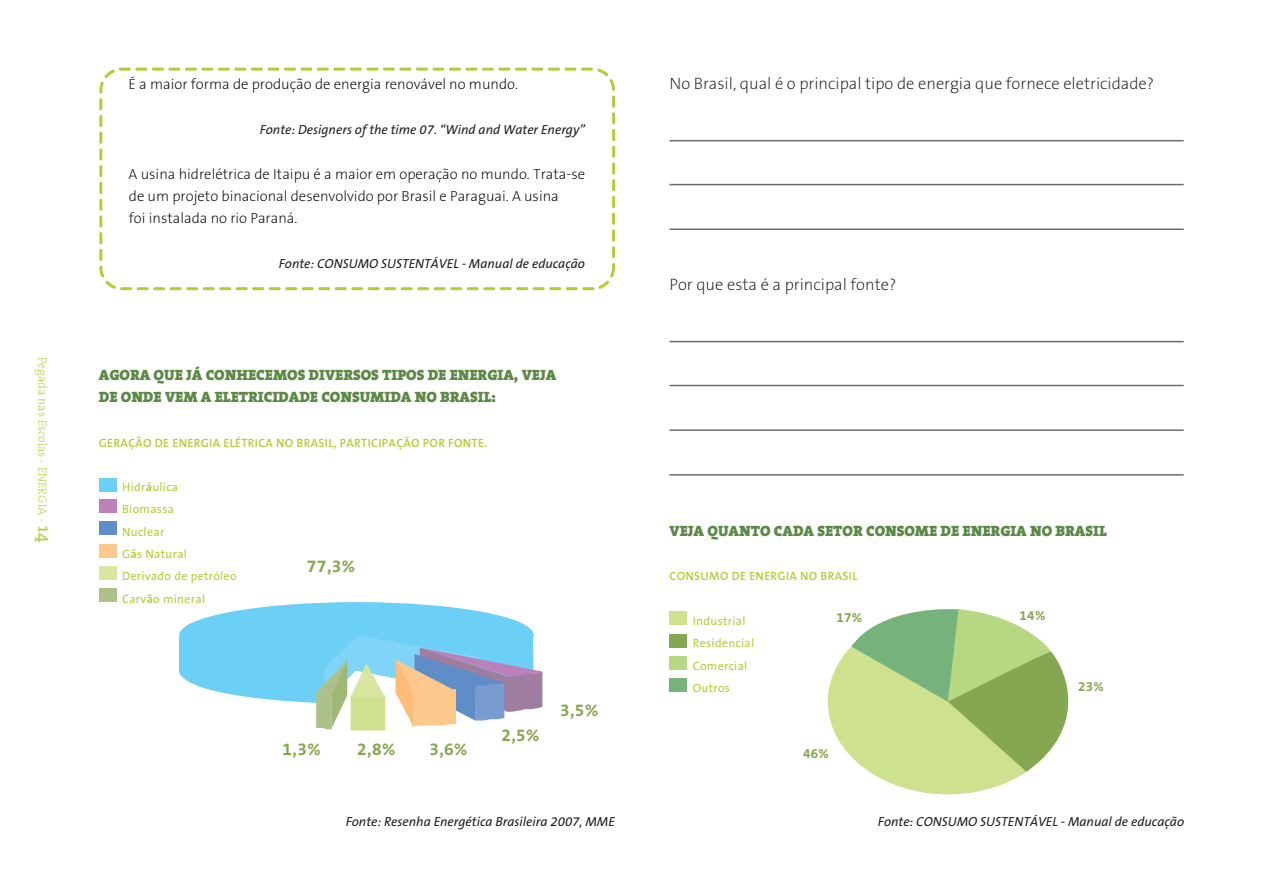
<style>
.page{position:relative;width:1263px;height:893px;background:#fff}
.page>*{position:absolute;margin:0;border:0;box-sizing:border-box;transform-origin:0 0}
.t1{font:700 17.4px "The Sans B7";color:#86a751}
.t2{font:200 16.5px "The Sans B2";color:#231f20}
.t3{font:900 15px/22.4px "The Serif 9";color:#5c8946}
.t4{font:200 14.7px/22.4px "The Sans B2";color:#000}
.t5{font:700 13.5px "The Sans B7";letter-spacing:.025em;color:#86a751}
.t6{font:italic 13.2px "The Sans B5 Plain";color:#231f20}
.t7{font:12px/22.4px "The Sans B5 Plain";letter-spacing:.025em;color:#aed036}
.t8{font:600 12px "The Sans B6";letter-spacing:.025em;color:#aed036}
.t9{font:200 12px "The Serif 2";color:#aed036}
.s1{font-family:"The Serif 5";font-weight:400;font-size:18px}
.s2{font-family:"The Sans B7";font-weight:700}
</style>
<div class="page">
<hr style="left:670px;top:228px;width:514px;height:2px;background:#6c6d70">
<hr style="left:670px;top:140px;width:514px;height:1px;background:#6c6d70">
<hr style="left:670px;top:184px;width:514px;height:1px;background:#6c6d70">
<hr style="left:669px;top:429px;width:515px;height:2px;background:#6c6d70">
<hr style="left:669px;top:474px;width:515px;height:2px;background:#6c6d70">
<hr style="left:669px;top:341px;width:515px;height:1px;background:#6c6d70">
<hr style="left:669px;top:385px;width:515px;height:1px;background:#6c6d70">
<div style="left:99px;top:478px;width:17px;height:14px;background:#6bcff6"></div>
<div style="left:99px;top:499px;width:17px;height:14px;background:#bb81b8"></div>
<div style="left:99px;top:522px;width:17px;height:13px;background:#5f8dc8"></div>
<div style="left:99px;top:544px;width:17px;height:13px;background:#fdc88b"></div>
<div style="left:99px;top:566px;width:17px;height:14px;background:#d8e6a0"></div>
<div style="left:99px;top:589px;width:17px;height:13px;background:#aec08a"></div>
<div style="left:669px;top:679px;width:18px;height:13px;background:#76b37c"></div>
<div style="left:669px;top:656px;width:18px;height:14px;background:#b7d883"></div>
<div style="left:669px;top:634px;width:18px;height:13px;background:#86a751"></div>
<div style="left:669px;top:612px;width:18px;height:13px;background:#cee18f"></div>
<svg style="left:179px;top:602px;width:363px;height:128px"></svg>
<svg style="left:828px;top:609px;width:241px;height:185px"></svg>
<svg style="left:99px;top:68px;width:516px;height:222px"></svg>
<p class="t9" style="left:53px;top:357px;width:187px;rotate:90deg">Pegada nas Escolas - ENERGIA - <span class="s1">14</span></p>
<p class="t4" style="left:129px;top:74px;width:391px">É a maior forma de produção de energia renovável no mundo.</p>
<p class="t6" style="left:260px;top:123px;width:327px">Fonte: Designers of the time 07. “Wind and Water Energy”</p>
<p class="t4" style="left:129px;top:163px;width:458px">A usina hidrelétrica de Itaipu é a maior em operação no mundo. Trata-se de um projeto binacional desenvolvido por Brasil e Paraguai. A usina<br>foi instalada no rio Paraná.</p>
<p class="t6" style="left:279px;top:257px;width:308px">Fonte: CONSUMO SUSTENTÁVEL - Manual de educação</p>
<p class="t3" style="left:99px;top:363px;width:459px">AGORA QUE JÁ CONHECEMOS DIVERSOS TIPOS DE ENERGIA, VEJA<br>DE ONDE VEM A ELETRICIDADE CONSUMIDA NO BRASIL:</p>
<p class="t8" style="left:99px;top:436px;width:390px">GE RAÇÃO DE ENERGIA ELÉTRICA NO BRASIL, PARTICIPAÇÃO POR FONTE.</p>
<p class="t7" style="left:122px;top:476px;width:116px">Hidr<span class="s2">á</span>ulica<br>Biomassa<br>Nuclear<br>G<span class="s2">á</span>s Natural<br>Derivado de petróleo<br>Carv<span class="s2">ã</span>o mineral</p>
<p class="t1" style="left:307px;top:557px;width:50px">77,3%</p>
<p class="t1" style="left:282px;top:740px;width:40px">1,3%</p>
<p class="t1" style="left:357px;top:740px;width:40px">2,8%</p>
<p class="t1" style="left:429px;top:740px;width:40px">3,6%</p>
<p class="t1" style="left:501px;top:726px;width:40px">2,5%</p>
<p class="t1" style="left:560px;top:701px;width:40px">3,5%</p>
<p class="t6" style="left:346px;top:815px;width:271px">Fonte: Resenha Energética Brasileira 2007, MME</p>
<p class="t2" style="left:670px;top:75px;width:486px">No Brasil, qual é o principal tipo de energia que fornece eletricidade?</p>
<p class="t2" style="left:669px;top:276px;width:228px">Por que esta é a principal fonte?</p>
<p class="t3" style="left:669px;top:519px;width:439px">VEJA QUANTO CADA SETOR CONSOME DE ENERGIA NO BRASIL</p>
<p class="t8" style="left:669px;top:570px;width:189px">CONSUMO DE ENERGIA NO BRASIL</p>
<p class="t7" style="left:693px;top:610px;width:63px">Industrial<br>Residencial<br>Comercial<br>Outros</p>
<p class="t5" style="left:1019px;top:608px;width:27px">14%</p>
<p class="t5" style="left:836px;top:610px;width:27px">17%</p>
<p class="t5" style="left:1078px;top:679px;width:27px">23%</p>
<p class="t5" style="left:803px;top:746px;width:27px">46%</p>
<p class="t6" style="left:878px;top:815px;width:308px">Fonte: CONSUMO SUSTENTÁVEL - Manual de educação</p>
</div>
